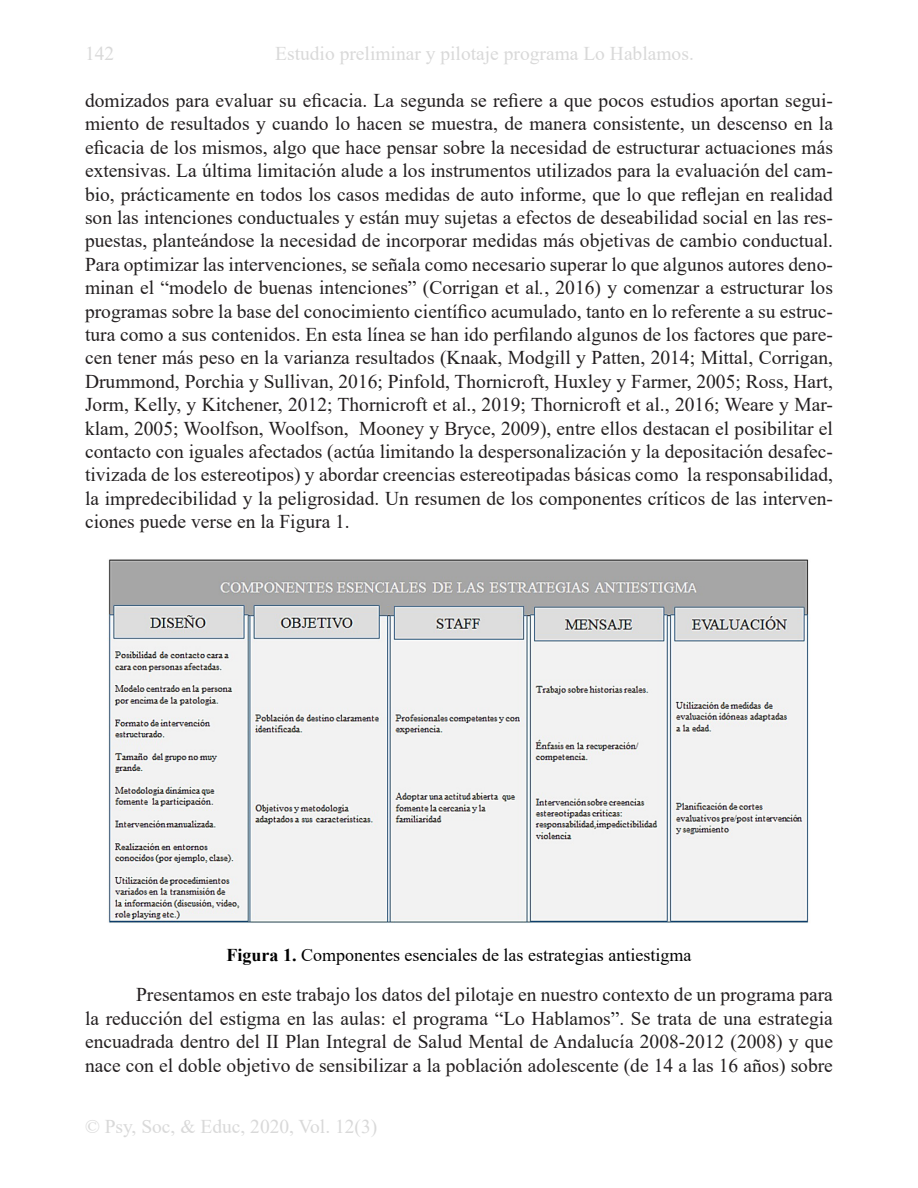
<style>
.page{position:relative;width:918px;height:1188px;background:#fff}
.page>*{position:absolute;margin:0;border:0;box-sizing:border-box;transform-origin:0 0}
.PARRAFOS{font:19.5px/23.4px "Times New Roman";color:#231f20;text-align:justify}
.t1{font:19.5px "Times New Roman";color:#d9d9d9}
.TITULO_TABLA{font:18px "Times New Roman";color:#000}
.s1{font-style:italic}
.s2{font-weight:700}
</style>
<div class="page">
<img style="left:108px;top:559px;width:701px;height:364px">
<p class="t1" style="left:85px;top:40px;width:31px">142</p>
<p class="t1" style="left:275px;top:40px;width:420px">Estudio preliminar y pilotaje programa Lo Hablamos.</p>
<p class="PARRAFOS" style="left:85px;top:88px;width:749px">domizados para evaluar su eficacia. La segunda se refiere a que pocos estudios aportan segui&shy;miento de resultados y cuando lo hacen se muestra, de manera consistente, un descenso en la eficacia de los mismos, algo que hace pensar sobre la necesidad de estructurar actuaciones más extensivas. La última limitación alude a los instrumentos utilizados para la evaluación del cam&shy;bio, prácticamente en todos los casos medidas de auto informe, que lo que reflejan en realidad son las intenciones conductuales y están muy sujetas a efectos de deseabilidad social en las res&shy;puestas, planteándose la necesidad de incorporar medidas más objetivas de cambio conductual.<br>Para optimizar las intervenciones, se señala como necesario superar lo que algunos autores deno&shy;minan el “modelo de buenas intenciones” (Corrigan et al<span class="s1">.</span>, 2016) y comenzar a estructurar los programas sobre la base del conocimiento científico acumulado, tanto en lo referente a su estruc&shy;tura como a sus contenidos. En esta línea se han ido perfilando algunos de los factores que pare&shy;cen tener más peso en la varianza resultados (Knaak, Modgill y Patten, 2014; Mittal, Corrigan, Drummond, Porchia y Sullivan, 2016; Pinfold, Thornicroft, Huxley y Farmer, 2005; Ross, Hart, Jorm, Kelly, y Kitchener, 2012; Thornicroft et al., 2019; Thornicroft et al., 2016; Weare y Mar&shy;klam, 2005; Woolfson, Woolfson, Mooney y Bryce, 2009), entre ellos destacan el posibilitar el contacto con iguales afectados (actúa limitando la despersonalización y la depositación desafec&shy;tivizada de los estereotipos) y abordar creencias estereotipadas básicas como la responsabilidad, la impredecibilidad y la peligrosidad. Un resumen de los componentes críticos de las interven&shy;ciones puede verse en la Figura 1.</p>
<p class="TITULO_TABLA" style="left:227px;top:942px;width:466px"><span class="s2">Figura 1.</span> Componentes esenciales de las estrategias antiestigma</p>
<p class="PARRAFOS" style="left:85px;top:983px;width:749px;text-indent:51px">Presentamos en este trabajo los datos del pilotaje en nuestro contexto de un programa para la reducción del estigma en las aulas: el programa “Lo Hablamos”. Se trata de una estrategia encuadrada dentro del II Plan Integral de Salud Mental de Andalucía 2008-2012 (2008) y que nace con el doble objetivo de sensibilizar a la población adolescente (de 14 a las 16 años) sobre</p>
<p class="t1" style="left:85px;top:1113px;width:294px">© Psy, Soc, &amp; Educ, 2020, Vol. 12(3)</p>
</div>
